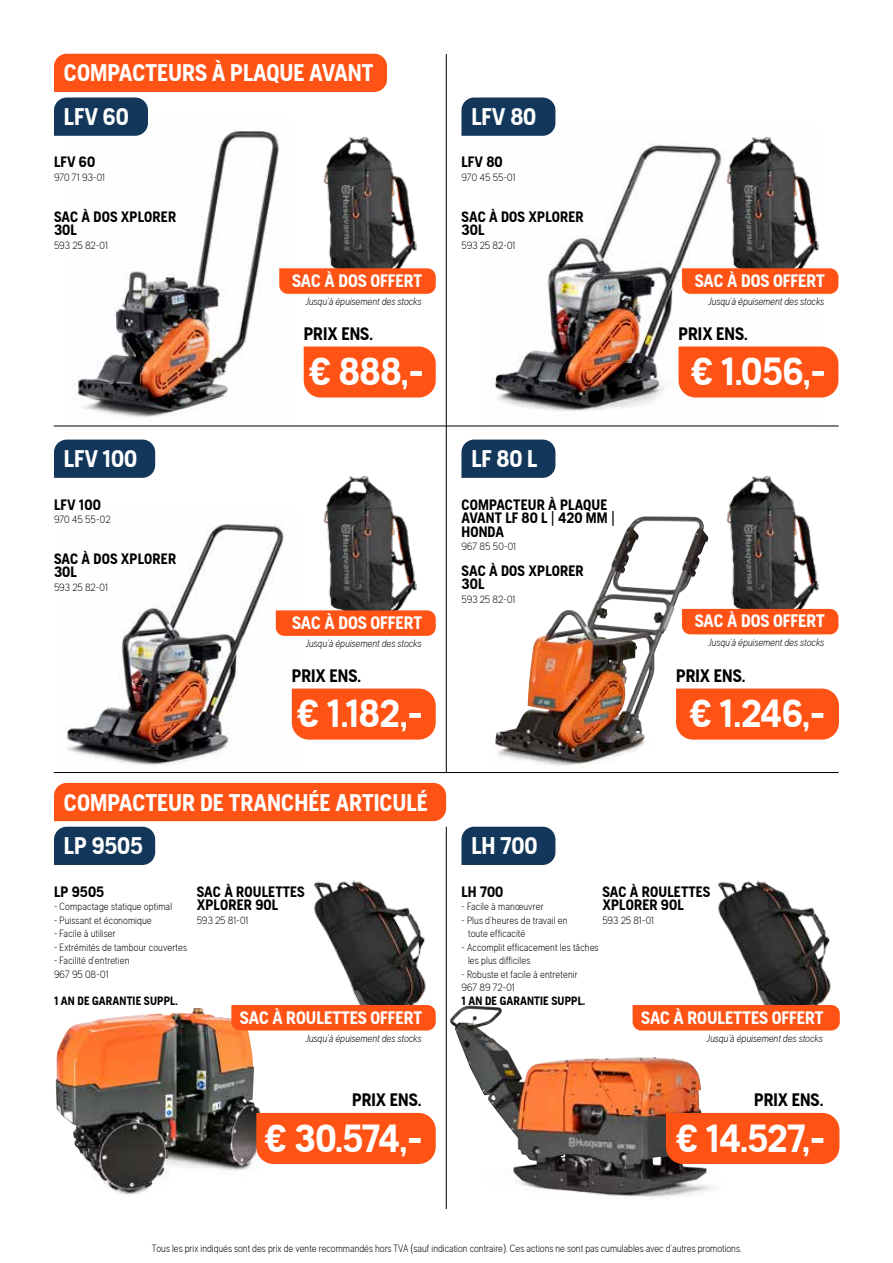
<style>
.page{position:relative;width:893px;height:1263px;background:#fff}
.page>*{position:absolute;margin:0;border:0;box-sizing:border-box;transform-origin:0 0}
.t1{font:700 39px "Husqvarna Gothic";letter-spacing:-.01em;color:#fff}
.t2{font:700 24px "Husqvarna Gothic";color:#fff}
.t3{font:700 18px "Husqvarna Gothic";color:#fff}
.t4{font:700 18px "Husqvarna Gothic";color:#000}
.t5{font:700 15px/13.5px "Husqvarna Gothic";letter-spacing:.01em;color:#000}
.t6{font:700 12px "Husqvarna Gothic";letter-spacing:.01em;color:#000}
.t7{font:300 10.5px/13.5px "Husqvarna Gothic";letter-spacing:.01em;color:#000}
.t8{font:italic 300 10.5px "Husqvarna Gothic";color:#000}
</style>
<div class="page">
<img style="left:485px;top:124px;width:333px;height:302px">
<img style="left:722px;top:132px;width:97px;height:136px">
<img style="left:722px;top:475px;width:102px;height:134px">
<img style="left:495px;top:516px;width:158px;height:250px">
<img style="left:73px;top:131px;width:206px;height:287px">
<img style="left:66px;top:524px;width:226px;height:241px">
<div style="left:54px;top:98px;width:94px;height:38px;background:#13375a"></div>
<div style="left:54px;top:440px;width:101px;height:38px;background:#13375a"></div>
<div style="left:461px;top:98px;width:94px;height:38px;background:#13375a"></div>
<div style="left:461px;top:440px;width:94px;height:38px;background:#13375a"></div>
<hr style="left:54px;top:426px;width:785px;height:1px;background:#000">
<hr style="left:54px;top:772px;width:785px;height:1px;background:#000">
<div style="left:304px;top:346px;width:132px;height:51px;background:#ff5316"></div>
<div style="left:292px;top:688px;width:144px;height:52px;background:#ff5316"></div>
<div style="left:678px;top:346px;width:160px;height:51px;background:#ff5316"></div>
<div style="left:676px;top:688px;width:163px;height:52px;background:#ff5316"></div>
<hr style="left:446px;top:54px;width:1px;height:718px;background:#000">
<div style="left:54px;top:54px;width:333px;height:38px;background:#ff5316"></div>
<img style="left:323px;top:136px;width:94px;height:132px">
<img style="left:323px;top:475px;width:94px;height:135px">
<svg style="left:682px;top:268px;width:156px;height:26px;background:#fd561b"></svg>
<div style="left:682px;top:609px;width:156px;height:25px;background:#ff5316"></div>
<svg style="left:279px;top:268px;width:157px;height:26px;background:#fd571c"></svg>
<svg style="left:276px;top:610px;width:160px;height:26px;background:#fd571c"></svg>
<img style="left:450px;top:1006px;width:280px;height:191px">
<img style="left:56px;top:1008px;width:208px;height:187px">
<div style="left:54px;top:827px;width:101px;height:38px;background:#13375a"></div>
<div style="left:461px;top:827px;width:94px;height:38px;background:#13375a"></div>
<div style="left:54px;top:783px;width:392px;height:38px;background:#ff5316"></div>
<img style="left:313px;top:880px;width:113px;height:125px">
<img style="left:717px;top:880px;width:114px;height:125px">
<div style="left:231px;top:1005px;width:205px;height:25px;background:#ff5316"></div>
<div style="left:633px;top:1005px;width:207px;height:25px;background:#ff5316"></div>
<div style="left:256px;top:1113px;width:180px;height:51px;background:#ff5316"></div>
<div style="left:666px;top:1113px;width:173px;height:51px;background:#ff5316"></div>
<hr style="left:446px;top:827px;width:1px;height:382px;background:#000">
<h2 class="t2" style="left:64px;top:59px;width:311px">COMPACTEURS À PLAQUE AVANT</h2>
<h2 class="t2" style="left:64px;top:103px;width:66px">LFV 60</h2>
<h2 class="t2" style="left:471px;top:103px;width:66px">LFV 80</h2>
<h3 class="t5" style="left:54px;top:155px;width:43px">LFV 60</h3>
<p class="t7" style="left:54px;top:171px;width:53px">970 71 93-01</p>
<h3 class="t5" style="left:461px;top:155px;width:43px">LFV 80</h3>
<p class="t7" style="left:461px;top:171px;width:56px">970 45 55-01</p>
<h3 class="t5" style="left:54px;top:210px;width:124px">SAC À DOS XPLORER<br>30L</h3>
<p class="t7" style="left:54px;top:239px;width:55px">593 25 82-01</p>
<h3 class="t5" style="left:461px;top:210px;width:124px">SAC À DOS XPLORER<br>30L</h3>
<p class="t7" style="left:461px;top:239px;width:55px">593 25 82-01</p>
<h3 class="t3" style="left:292px;top:270px;width:132px">SAC À DOS OFFERT</h3>
<p class="t8" style="left:305px;top:296px;width:117px">Jusqu’à épuisement des stocks</p>
<h3 class="t3" style="left:695px;top:270px;width:132px">SAC À DOS OFFERT</h3>
<p class="t8" style="left:708px;top:296px;width:117px">Jusqu’à épuisement des stocks</p>
<h3 class="t4" style="left:304px;top:323px;width:71px">PRIX ENS.</h3>
<h3 class="t4" style="left:678px;top:323px;width:71px">PRIX ENS.</h3>
<h1 class="t1" style="left:309px;top:349px;width:116px">€ 888,-</h1>
<h1 class="t1" style="left:692px;top:349px;width:136px">€ 1.056,-</h1>
<h2 class="t2" style="left:64px;top:445px;width:75px">LFV 100</h2>
<h2 class="t2" style="left:471px;top:445px;width:67px">LF 80 L</h2>
<h3 class="t5" style="left:54px;top:497px;width:48px">LFV 100</h3>
<p class="t7" style="left:54px;top:513px;width:58px">970 45 55-02</p>
<h3 class="t5" style="left:54px;top:552px;width:124px">SAC À DOS XPLORER<br>30L</h3>
<p class="t7" style="left:54px;top:581px;width:55px">593 25 82-01</p>
<h3 class="t5" style="left:461px;top:497px;width:155px">COMPACTEUR À PLAQUE<br>AVANT LF 80 L | 420 MM |<br>HONDA</h3>
<p class="t7" style="left:461px;top:540px;width:56px">967 85 50-01</p>
<h3 class="t5" style="left:461px;top:564px;width:124px">SAC À DOS XPLORER<br>30L</h3>
<p class="t7" style="left:461px;top:593px;width:55px">593 25 82-01</p>
<h3 class="t3" style="left:292px;top:612px;width:132px">SAC À DOS OFFERT</h3>
<p class="t8" style="left:305px;top:638px;width:117px">Jusqu’à épuisement des stocks</p>
<h3 class="t3" style="left:695px;top:611px;width:132px">SAC À DOS OFFERT</h3>
<p class="t8" style="left:708px;top:636px;width:117px">Jusqu’à épuisement des stocks</p>
<h3 class="t4" style="left:292px;top:665px;width:71px">PRIX ENS.</h3>
<h3 class="t4" style="left:676px;top:665px;width:71px">PRIX ENS.</h3>
<h1 class="t1" style="left:297px;top:691px;width:127px">€ 1.182,-</h1>
<h1 class="t1" style="left:690px;top:691px;width:137px">€ 1.246,-</h1>
<h2 class="t2" style="left:64px;top:788px;width:365px">COMPACTEUR DE TRANCHÉE ARTICULÉ</h2>
<h2 class="t2" style="left:64px;top:832px;width:80px">LP 9505</h2>
<h2 class="t2" style="left:471px;top:832px;width:67px">LH 700</h2>
<h3 class="t5" style="left:54px;top:884px;width:52px">LP 9505</h3>
<p class="t7" style="left:54px;top:900px;width:120px">- Compactage statique optimal</p>
<p class="t7" style="left:54px;top:913px;width:99px">- Puissant et économique</p>
<p class="t7" style="left:54px;top:927px;width:63px">- Facile à utiliser</p>
<p class="t7" style="left:54px;top:940px;width:135px">- Extrémités de tambour couvertes</p>
<p class="t7" style="left:54px;top:954px;width:77px">- Facilité d’entretien<br>967 95 08-01</p>
<p class="t6" style="left:54px;top:993px;width:125px">1 AN DE GARANTIE SUPPL.</p>
<h3 class="t5" style="left:197px;top:884px;width:109px">SAC À ROULETTES<br>XPLORER 90L</h3>
<p class="t7" style="left:197px;top:913px;width:53px">593 25 81-01</p>
<h3 class="t5" style="left:602px;top:884px;width:109px">SAC À ROULETTES<br>XPLORER 90L</h3>
<p class="t7" style="left:602px;top:913px;width:53px">593 25 81-01</p>
<h3 class="t5" style="left:461px;top:884px;width:43px">LH 700</h3>
<p class="t7" style="left:461px;top:900px;width:84px">- Facile à manœuvrer</p>
<p class="t7" style="left:468px;top:913px;width:101px;text-indent:-7px">- Plus d’heures de travail en toute efficacité</p>
<p class="t7" style="left:468px;top:940px;width:132px;text-indent:-7px">- Accomplit efficacement les tâches les plus difficiles</p>
<p class="t7" style="left:461px;top:967px;width:118px">- Robuste et facile à entretenir<br>967 89 72-01</p>
<p class="t6" style="left:461px;top:993px;width:125px">1 AN DE GARANTIE SUPPL.</p>
<h3 class="t3" style="left:240px;top:1007px;width:184px">SAC À ROULETTES OFFERT</h3>
<p class="t8" style="left:305px;top:1032px;width:117px">Jusqu’à épuisement des stocks</p>
<h3 class="t3" style="left:641px;top:1007px;width:184px">SAC À ROULETTES OFFERT</h3>
<p class="t8" style="left:707px;top:1032px;width:117px">Jusqu’à épuisement des stocks</p>
<h3 class="t4" style="left:352px;top:1090px;width:71px">PRIX ENS.</h3>
<h3 class="t4" style="left:754px;top:1090px;width:71px">PRIX ENS.</h3>
<h1 class="t1" style="left:265px;top:1115px;width:159px">€ 30.574,-</h1>
<h1 class="t1" style="left:676px;top:1115px;width:150px">€ 14.527,-</h1>
<p class="t7" style="left:152px;top:1241px;width:591px">Tous les prix indiqués sont des prix de vente recommandés hors TVA (sauf indication contraire). Ces actions ne sont pas cumulables avec d’autres promotions.</p>
</div>
